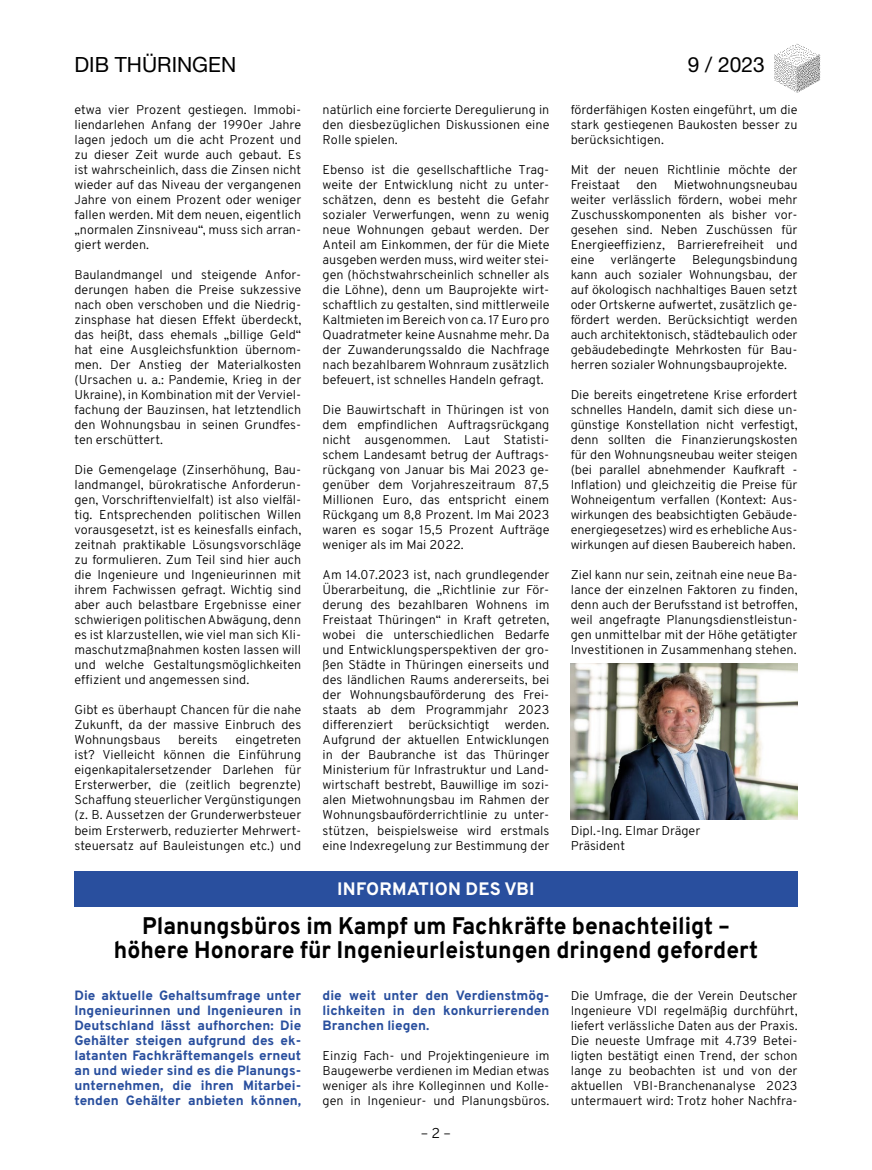
<style>
.page{position:relative;width:872px;height:1170px;background:#fff}
.page>*{position:absolute;margin:0;border:0;box-sizing:border-box;transform-origin:0 0}
.Headline_14_pt{font:800 24px/24px "Overpass";color:#000;text-align:center;scale:.95 1}
.t1{font:21px "Helvetica Neue LT Std";color:#000}
.Dachzeile{font:800 18px "Overpass";letter-spacing:.01em;color:#fff}
.t2{font:300 14.25px "Overpass";color:#000}
.Frage{font:800 13.5px/15px "Overpass";color:#294f9e;text-align:justify}
.Fließtext_Abstand{font:300 12.75px/15px "Overpass";color:#000;text-align:justify}
.Fließtext{font:300 12.75px "Overpass";color:#000}
</style>
<div class="page">
<img style="left:774px;top:44px;width:46px;height:49px">
<div style="left:74px;top:870px;width:723px;height:36px;background:#294f9e"></div>
<img style="left:570px;top:663px;width:227px;height:156px">
<h2 class="t1" style="left:74px;top:52px;width:163px">DIB THÜRINGEN</h2>
<h2 class="t1" style="left:687px;top:52px;width:79px">9 / 2023</h2>
<p class="Fließtext_Abstand" style="left:74px;top:102px;width:228px">etwa vier Prozent gestiegen. Immobi&shy;liendarlehen Anfang der 1990er Jahre lagen jedoch um die acht Prozent und zu dieser Zeit wurde auch gebaut. Es ist wahrscheinlich, dass die Zinsen nicht wieder auf das Niveau der vergangenen Jahre von einem Prozent oder weniger fallen werden. Mit dem neuen, eigentlich „normalen Zinsniveau“, muss sich arran&shy;giert werden.</p>
<p class="Fließtext_Abstand" style="left:74px;top:267px;width:228px">Baulandmangel und steigende Anfor&shy;derungen haben die Preise sukzessive nach oben verschoben und die Niedrig&shy;zinsphase hat diesen Effekt überdeckt, das heißt, dass ehemals „billige Geld“ hat eine Ausgleichsfunktion übernom&shy;men. Der Anstieg der Materialkosten (Ursachen u. a.: Pandemie, Krieg in der Ukraine), in Kombination mit der Verviel&shy;fachung der Bauzinsen, hat letztendlich den Wohnungsbau in seinen Grundfes&shy;ten erschüttert.</p>
<p class="Fließtext_Abstand" style="left:74px;top:462px;width:228px">Die Gemengelage (Zinserhöhung, Bau&shy;landmangel, bürokratische Anforderun&shy;gen, Vorschriftenvielfalt) ist also vielfäl&shy;tig. Entsprechenden politischen Willen vorausgesetzt, ist es keinesfalls einfach, zeitnah praktikable Lösungsvorschläge zu formulieren. Zum Teil sind hier auch die Ingenieure und Ingenieurinnen mit ihrem Fachwissen gefragt. Wichtig sind aber auch belastbare Ergebnisse einer schwierigen politischen Abwägung, denn es ist klarzustellen, wie viel man sich Kli&shy;maschutzmaßnahmen kosten lassen will und welche Gestaltungsmöglichkeiten effizient und angemessen sind.</p>
<p class="Fließtext_Abstand" style="left:74px;top:702px;width:228px">Gibt es überhaupt Chancen für die nahe Zukunft, da der massive Einbruch des Wohnungsbaus</p>
<p class="Fließtext_Abstand" style="left:74px;top:732px;width:228px;text-indent:161px">eingetreten ist? Vielleicht können die Einführung eigenkapitalersetzender Darlehen für Ersterwerber, die (zeitlich begrenzte)<br>Schaffung steuerlicher Vergünstigungen (z. B. Aussetzen der Grunderwerbsteuer beim Ersterwerb, reduzierter Mehrwert&shy;steuersatz auf Bauleistungen etc.) und</p>
<p class="Fließtext_Abstand" style="left:178px;top:732px;width:41px">bereits</p>
<p class="Fließtext_Abstand" style="left:322px;top:102px;width:228px">natürlich eine forcierte Deregulierung in den diesbezüglichen Diskussionen eine Rolle spielen.</p>
<p class="Fließtext_Abstand" style="left:322px;top:162px;width:228px">Ebenso ist die gesellschaftliche Trag&shy;weite der Entwicklung nicht zu unter&shy;schätzen, denn es besteht die Gefahr sozialer Verwerfungen, wenn zu wenig neue Wohnungen gebaut werden. Der Anteil am Einkommen, der für die Miete ausgeben werden muss, wird weiter stei&shy;gen (höchstwahrscheinlich schneller als die Löhne), denn um Bauprojekte wirt&shy;schaftlich zu gestalten, sind mittlerweile Kaltmieten im Bereich von ca. 17 Euro pro Quadratmeter keine Ausnahme mehr. Da der Zuwanderungssaldo die Nachfrage nach bezahlbarem Wohnraum zusätzlich befeuert, ist schnelles Handeln gefragt.</p>
<p class="Fließtext_Abstand" style="left:322px;top:402px;width:228px">Die Bauwirtschaft in Thüringen ist von dem empfindlichen Auftragsrückgang nicht ausgenommen. Laut Statisti&shy;schem Landesamt betrug der Auftrags&shy;rückgang von Januar bis Mai 2023 ge&shy;genüber dem Vorjahreszeitraum 87,5<br>Millionen Euro, das entspricht einem Rückgang um 8,8 Prozent. Im Mai 2023 waren es sogar 15,5 Prozent Aufträge weniger als im Mai 2022.</p>
<p class="Fließtext_Abstand" style="left:322px;top:567px;width:228px">Am 14.07.2023 ist, nach grundlegender Überarbeitung, die „Richtlinie zur För&shy;derung des bezahlbaren Wohnens im Freistaat Thüringen“ in Kraft getreten, wobei die unterschiedlichen Bedarfe und Entwicklungsperspektiven der gro&shy;ßen Städte in Thüringen einerseits und des ländlichen Raums andererseits, bei der Wohnungsbauförderung des Frei&shy;staats ab dem Programmjahr 2023 differenziert berücksichtigt werden.<br>Aufgrund der aktuellen Entwicklungen in der Baubranche ist das Thüringer Ministerium für Infrastruktur und Land&shy;wirtschaft bestrebt, Bauwillige im sozi&shy;alen Mietwohnungsbau im Rahmen der Wohnungsbauförderrichtlinie zu unter&shy;stützen, beispielsweise wird erstmals eine Indexregelung zur Bestimmung der</p>
<p class="Fließtext_Abstand" style="left:570px;top:102px;width:228px">förderfähigen Kosten eingeführt, um die stark gestiegenen Baukosten besser zu berücksichtigen.</p>
<p class="Fließtext_Abstand" style="left:570px;top:162px;width:228px">Mit der neuen Richtlinie möchte der<br>Freistaat</p>
<p class="Fließtext_Abstand" style="left:570px;top:177px;width:228px;text-indent:103px">Mietwohnungsneubau weiter verlässlich fördern, wobei mehr Zuschusskomponenten als bisher vor&shy;gesehen sind. Neben Zuschüssen für Energieeffizienz, Barrierefreiheit und eine</p>
<p class="Fließtext_Abstand" style="left:636px;top:177px;width:22px">den</p>
<p class="Fließtext_Abstand" style="left:570px;top:252px;width:228px;text-indent:121px">Belegungsbindung kann auch sozialer Wohnungsbau, der auf ökologisch nachhaltiges Bauen setzt oder Ortskerne aufwertet, zusätzlich ge&shy;fördert werden. Berücksichtigt werden auch architektonisch, städtebaulich oder gebäudebedingte Mehrkosten für Bau&shy;herren sozialer Wohnungsbauprojekte.</p>
<p class="Fließtext_Abstand" style="left:570px;top:387px;width:228px">Die bereits eingetretene Krise erfordert schnelles Handeln, damit sich diese un&shy;günstige Konstellation nicht verfestigt, denn sollten die Finanzierungskosten für den Wohnungsneubau weiter steigen (bei parallel abnehmender Kaufkraft - Inflation) und gleichzeitig die Preise für Wohneigentum verfallen (Kontext: Aus&shy;wirkungen des beabsichtigten Gebäude&shy;energiegesetzes) wird es erhebliche Aus&shy;wirkungen auf diesen Baubereich haben.</p>
<p class="Fließtext_Abstand" style="left:570px;top:567px;width:228px">Ziel kann nur sein, zeitnah eine neue Ba&shy;lance der einzelnen Faktoren zu finden, denn auch der Berufsstand ist betroffen, weil angefragte Planungsdienstleistun&shy;gen unmittelbar mit der Höhe getätigter Investitionen in Zusammenhang stehen.</p>
<p class="Fließtext_Abstand" style="left:610px;top:252px;width:67px">verlängerte</p>
<p class="Fließtext" style="left:570px;top:822px;width:131px">Dipl.-Ing. Elmar Dräger</p>
<p class="Fließtext" style="left:570px;top:837px;width:56px">Präsident</p>
<p class="Dachzeile" style="left:337px;top:877px;width:199px">INFORMATION DES VBI</p>
<p class="Headline_14_pt" style="left:114px;top:913px;width:679px">Planungsbüros im Kampf um Fachkräfte benachteiligt – höhere Honorare für Ingenieurleistungen dringend gefordert</p>
<p class="Frage" style="left:74px;top:987px;width:228px">Die aktuelle Gehaltsumfrage unter Ingenieurinnen und Ingenieuren in Deutschland lässt aufhorchen: Die Gehälter steigen aufgrund des ek&shy;latanten Fachkräftemangels erneut an und wieder sind es die Planungs&shy;unternehmen, die ihren Mitarbei&shy;tenden Gehälter anbieten können,</p>
<p class="Frage" style="left:322px;top:987px;width:228px">die weit unter den Verdienstmög&shy;lichkeiten in den konkurrierenden Branchen liegen.</p>
<p class="Fließtext_Abstand" style="left:570px;top:987px;width:228px">Die Umfrage, die der Verein Deutscher Ingenieure VDI regelmäßig durchführt, liefert verlässliche Daten aus der Praxis.<br>Die neueste Umfrage mit 4.739 Betei&shy;ligten bestätigt einen Trend, der schon lange zu beobachten ist und von der aktuellen VBI-Branchenanalyse 2023 untermauert wird: Trotz hoher Nachfra-</p>
<p class="Fließtext_Abstand" style="left:322px;top:1047px;width:228px">Einzig Fach- und Projektingenieure im Baugewerbe verdienen im Median etwas weniger als ihre Kolleginnen und Kolle&shy;gen in Ingenieur- und Planungsbüros.</p>
<p class="t2" style="left:421px;top:1124px;width:32px">– 2 –</p>
</div>
